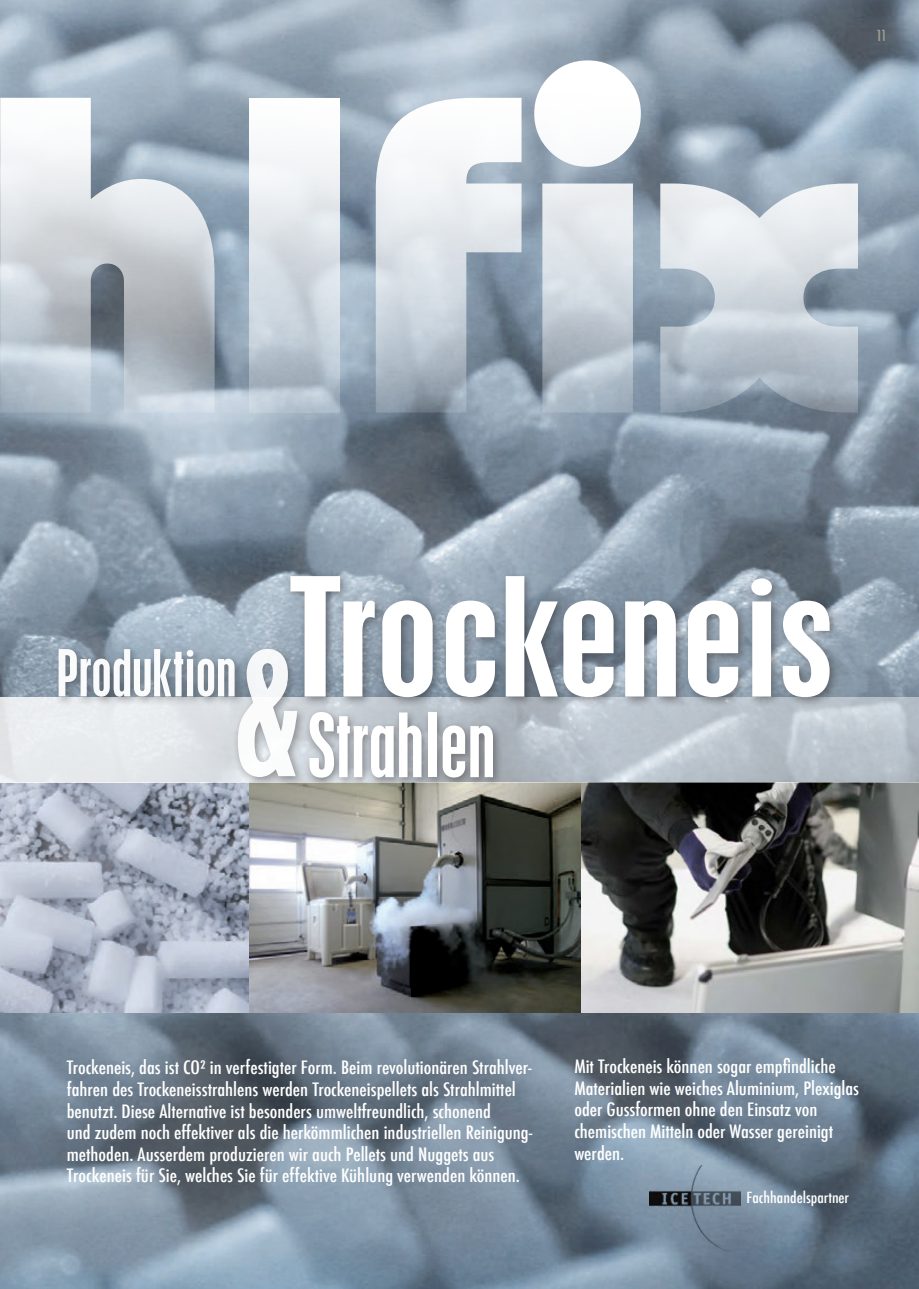
<style>
.page{position:relative;width:919px;height:1289px;background:#fff}
.page>*{position:absolute;margin:0;border:0;box-sizing:border-box;transform-origin:0 0}
.t1{font:800 450px "Bauhaus IT Cby BT";color:#fff}
.t2{font:condensed 146.55px "Placard";color:#fff;scale:1.2 1}
.t3{font:condensed 78.75px "Placard";color:#fff}
.t4{font:condensed 57.6px "Placard";color:#fff}
.t5{font:500 condensed 18px/21.6px "Futura";color:#fff;scale:1.1 1}
.t6{font:500 condensed 15px "Futura";color:#fff;scale:1.1 1}
.t7{font:500 condensed 15px "Futura";color:#a59f91}
.s1{font-size:153.6px}
</style>
<div class="page">
<img style="left:0;top:0;width:918px;height:1288px">
<img style="left:0;top:783px;width:594px;height:229px">
<img style="left:594px;top:783px;width:324px;height:229px">
<svg style="left:0;top:697px;width:918px;height:86px;background:#cad1d7"></svg>
<div style="left:285px;top:571px;width:555px;height:137px;background:#231f20;opacity:.45"></div>
<div style="left:53px;top:644px;width:193px;height:63px;background:#231f20;opacity:.45"></div>
<div style="left:304px;top:707px;width:200px;height:82px;background:#231f20;opacity:.45"></div>
<div style="left:233px;top:643px;width:75px;height:145px;background:#231f20;opacity:.45"></div>
<img style="left:649px;top:1164px;width:91px;height:88px">
<h1 class="t1" style="left:-18px;top:-21px;width:886px">hlfix</h1>
<p class="t7" style="left:875px;top:25px;width:13px">11</p>
<h2 class="t2" style="left:286px;top:547px;width:456px">Trockeneis</h2>
<h3 class="t3" style="left:234px;top:697px;width:263px"><span class="s1">&amp;</span>Strahlen</h3>
<h3 class="t4" style="left:56px;top:637px;width:181px">Produktion</h3>
<p class="t5" style="left:67px;top:1057px;width:424px">Trockeneis, das ist CO² in verfestigter Form. Beim revolutionären Strahlver&shy;fahren des Trockeneisstrahlens werden Trockeneispellets als Strahlmittel benutzt. Diese Alternative ist besonders umweltfreundlich, schonend<br>und zudem noch effektiver als die herkömmlichen industriellen Reinigung&shy;methoden. Ausserdem produzieren wir auch Pellets und Nuggets aus Trockeneis für Sie, welches Sie für effektive Kühlung verwenden können.</p>
<p class="t5" style="left:574px;top:1055px;width:260px">Mit Trockeneis können sogar empfindliche Materialien wie weiches Aluminium, Plexiglas oder Gussformen ohne den Einsatz von chemischen Mitteln oder Wasser gereinigt werden.</p>
<p class="t6" style="left:746px;top:1187px;width:94px">Fachhandelspartner</p>
</div>
